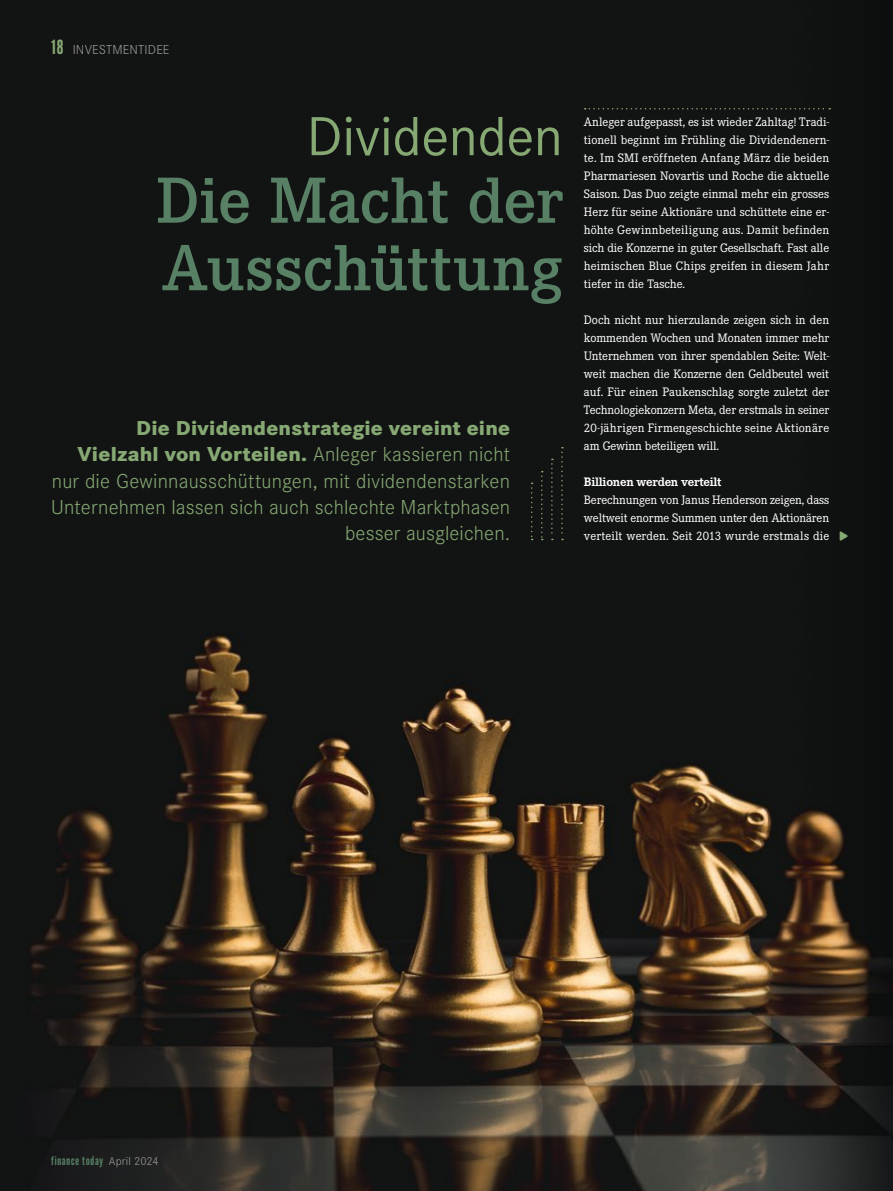
<style>
.page{position:relative;width:893px;height:1191px;background:#fff}
.page>*{position:absolute;margin:0;border:0;box-sizing:border-box;transform-origin:0 0}
.t1{font:600 67.5px/67.5px "Corporate E Pro";color:#578065}
.t2{font:57px "Corporate S Pro";color:#86a873}
.t3{font:300 21px/26.2px "Corporate S Pro";letter-spacing:.01em;color:#86a873;text-align:right}
.t4{font:300 13.5px "Corporate S Pro";letter-spacing:.01em;color:#9e9d9e}
.t5{font:12.75px/18px "Corporate E Pro";letter-spacing:-.005em;color:#fff;text-align:justify}
.t6{font:700 12.75px "Corporate E Pro";letter-spacing:-.02em;color:#fff}
.t7{font:12px "League Gothic";letter-spacing:.07em;color:#578065}
.s1{font-family:"League Gothic";font-weight:400;font-size:19.5px;color:#86a873}
.s2{font-weight:800}
.s3{color:#86a873}
.s4{font-family:"Corporate S Pro";font-weight:300;color:#9e9d9e}
</style>
<div class="page">
<img style="left:0;top:0;width:893px;height:1191px">
<svg style="left:541px;top:471px;width:2px;height:69px"></svg>
<svg style="left:531px;top:482px;width:2px;height:58px"></svg>
<svg style="left:551px;top:459px;width:2px;height:81px"></svg>
<svg style="left:561px;top:447px;width:2px;height:93px"></svg>
<svg style="left:585px;top:108px;width:245px;height:1px"></svg>
<svg style="left:840px;top:531px;width:8px;height:10px"></svg>
<p class="t4" style="left:51px;top:40px;width:120px"><span class="s1">18</span> INVESTMENTIDEE</p>
<h2 class="t2" style="left:307px;top:95px;width:258px">Dividenden</h2>
<h1 class="t1" style="left:156px;top:163px;width:408px">Die Macht der<br>Ausschüttung</h1>
<h3 class="t3" style="left:51px;top:414px;width:461px"><span class="s2">Die Dividendenstrategie vereint eine Vielzahl von Vorteilen.</span> Anleger kassieren nicht nur die Gewinnausschüttungen, mit dividendenstarken Unternehmen lassen sich auch schlechte Marktphasen besser ausgleichen.</h3>
<p class="t5" style="left:584px;top:112px;width:247px">Anleger aufgepasst, es ist wieder Zahltag! Tradi&shy;tionell beginnt im Frühling die Dividendenern&shy;te. Im SMI eröffneten Anfang März die beiden Pharmariesen Novartis und Roche die aktuelle Saison. Das Duo zeigte einmal mehr ein grosses Herz für seine Aktionäre und schüttete eine er&shy;höhte Gewinnbeteiligung aus. Damit befinden sich die Konzerne in guter Gesellschaft. Fast alle heimischen Blue Chips greifen in diesem Jahr tiefer in die Tasche.</p>
<p class="t5" style="left:584px;top:310px;width:247px">Doch nicht nur hierzulande zeigen sich in den kommenden Wochen und Monaten immer mehr Unternehmen von ihrer spendablen Seite: Welt&shy;weit machen die Konzerne den Geldbeutel weit auf. Für einen Paukenschlag sorgte zuletzt der Technologiekonzern Meta, der erstmals in seiner 20-jährigen Firmengeschichte seine Aktionäre am Gewinn beteiligen will.</p>
<p class="t6" style="left:584px;top:473px;width:139px">Billionen werden verteilt</p>
<p class="t5" style="left:584px;top:490px;width:265px;text-align:left">Berechnungen von Janus Henderson zeigen, dass weltweit enorme Summen unter den Aktionären verteilt werden. Seit 2013 wurde erstmals die <span class="s3">●</span></p>
<p class="t7" style="left:51px;top:1152px;width:109px">finance today <span class="s4">April 2024</span></p>
</div>
